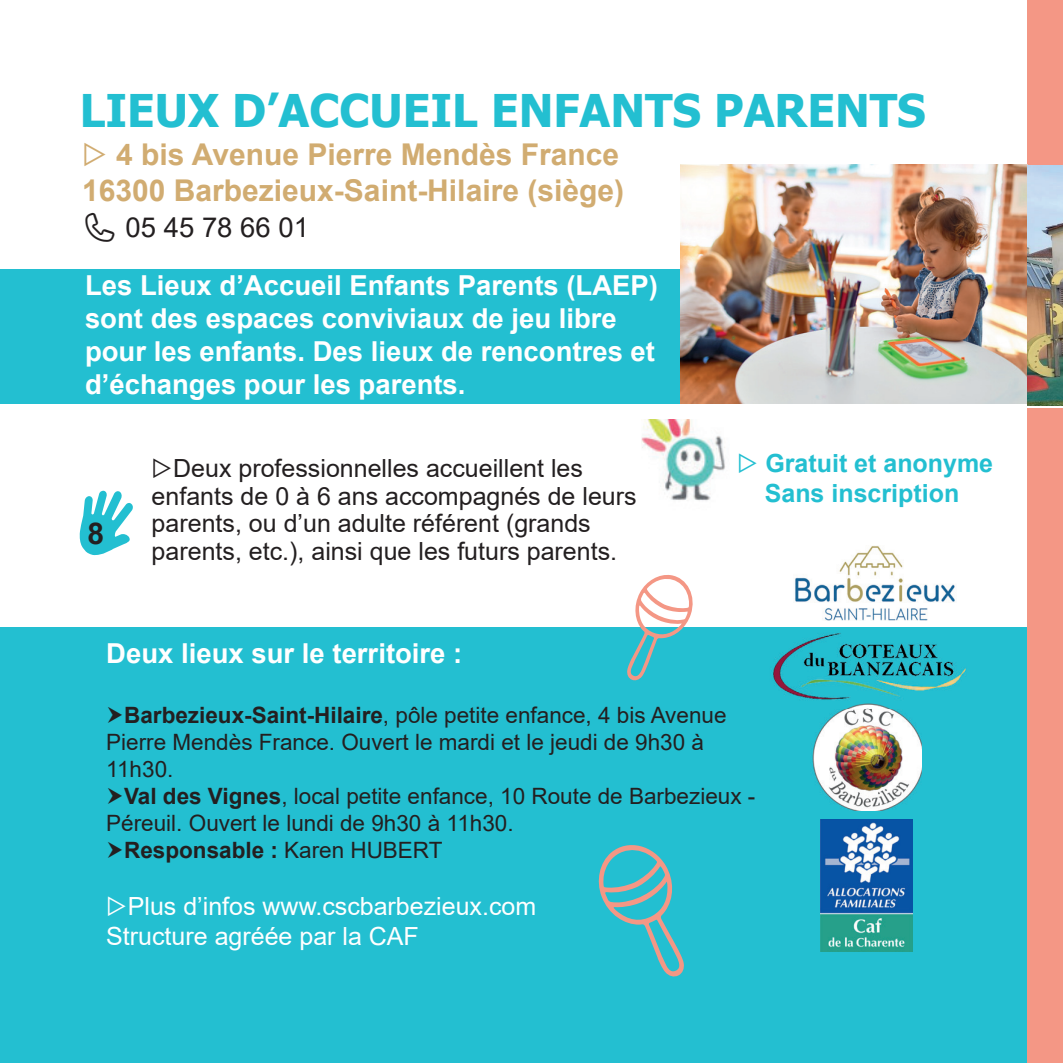
<style>
.page{position:relative;width:1063px;height:1063px;background:#fff}
.page>*{position:absolute;margin:0;border:0;box-sizing:border-box;transform-origin:0 0}
.t1{font:700 45px "Tahoma";color:#23bfd1}
.t2{font:700 30px/36px "Arial";color:#d1ac71}
.t3{font:700 30px "Arial";color:#231f20}
.t4{font:700 27.5px/33px "Arial";color:#fff}
.t5{font:27.5px "Arial";color:#231f20}
.t6{font:25px/27.5px "Arial";color:#231f20}
.t7{font:25px/30px "Arial";color:#fff}
.t8{font:700 25px/30px "Arial";color:#23bfd1;text-align:center}
.t9{font:22.5px/27px "Arial";color:#231f20}
.t10{font:700 22.5px "Arial";color:#231f20}
.s1{font-weight:700}
.s2{font-weight:400}
</style>
<div class="page">
<div style="left:0;top:269px;width:692px;height:135px;background:#23bfd1"></div>
<div style="left:0;top:628px;width:1063px;height:435px;background:#23bfd1"></div>
<div style="left:1028px;top:0;width:35px;height:1063px;background:#f49785"></div>
<img style="left:680px;top:165px;width:383px;height:240px">
<img style="left:641px;top:420px;width:84px;height:81px">
<svg style="left:598px;top:845px;width:86px;height:132px"></svg>
<img style="left:1028px;top:273px;width:35px;height:134px">
<img style="left:821px;top:819px;width:92px;height:133px">
<img style="left:812px;top:709px;width:110px;height:102px">
<svg style="left:79px;top:490px;width:54px;height:66px"></svg>
<img style="left:771px;top:633px;width:195px;height:76px">
<img style="left:795px;top:546px;width:160px;height:75px">
<svg style="left:627px;top:575px;width:70px;height:106px"></svg>
<h1 class="t1" style="left:80px;top:79px;width:848px">LIEUX D’ACCUEIL ENFANTS PARENTS</h1>
<h2 class="t2" style="left:82px;top:137px;width:543px">▷ 4 bis Avenue Pierre Mendès France<br>16300 Barbezieux-Saint-Hilaire (siège)</h2>
<p class="t5" style="left:126px;top:208px;width:185px">05 45 78 66 01</p>
<p class="t4" style="left:85px;top:269px;width:575px">Les Lieux d’Accueil Enfants Parents (LAEP) sont des espaces conviviaux de jeu libre pour les enfants. Des lieux de rencontres et d’échanges pour les parents.</p>
<h2 class="t3" style="left:88px;top:512px;width:18px">8</h2>
<p class="t6" style="left:152px;top:454px;width:486px">▷Deux professionnelles accueillent les enfants de 0 à 6 ans accompagnés de leurs parents, ou d’un adulte référent (grands parents, etc.), ainsi que les futurs parents.</p>
<p class="t4" style="left:106px;top:638px;width:358px">Deux lieux sur le territoire :</p>
<p class="t8" style="left:737px;top:448px;width:258px">▷ Gratuit et anonyme<br>Sans inscription</p>
<p class="t9" style="left:106px;top:702px;width:622px;text-indent:18px"><span class="s1">Barbezieux-Saint-Hilaire</span>, pôle petite enfance, 4 bis Avenue<br>Pierre Mendès France. Ouvert le mardi et le jeudi de 9h30 à<br>11h30.</p>
<p class="t9" style="left:124px;top:783px;width:633px"><span class="s1">Val des Vignes</span>, local petite enfance, 10 Route de Barbezieux -</p>
<p class="t9" style="left:106px;top:810px;width:409px">Péreuil. Ouvert le lundi de 9h30 à 11h30.</p>
<p class="t10" style="left:124px;top:835px;width:320px">Responsable : <span class="s2">Karen HUBERT</span></p>
<p class="t7" style="left:106px;top:892px;width:431px">▷Plus d’infos www.cscbarbezieux.com<br>Structure agréée par la CAF</p>
</div>
